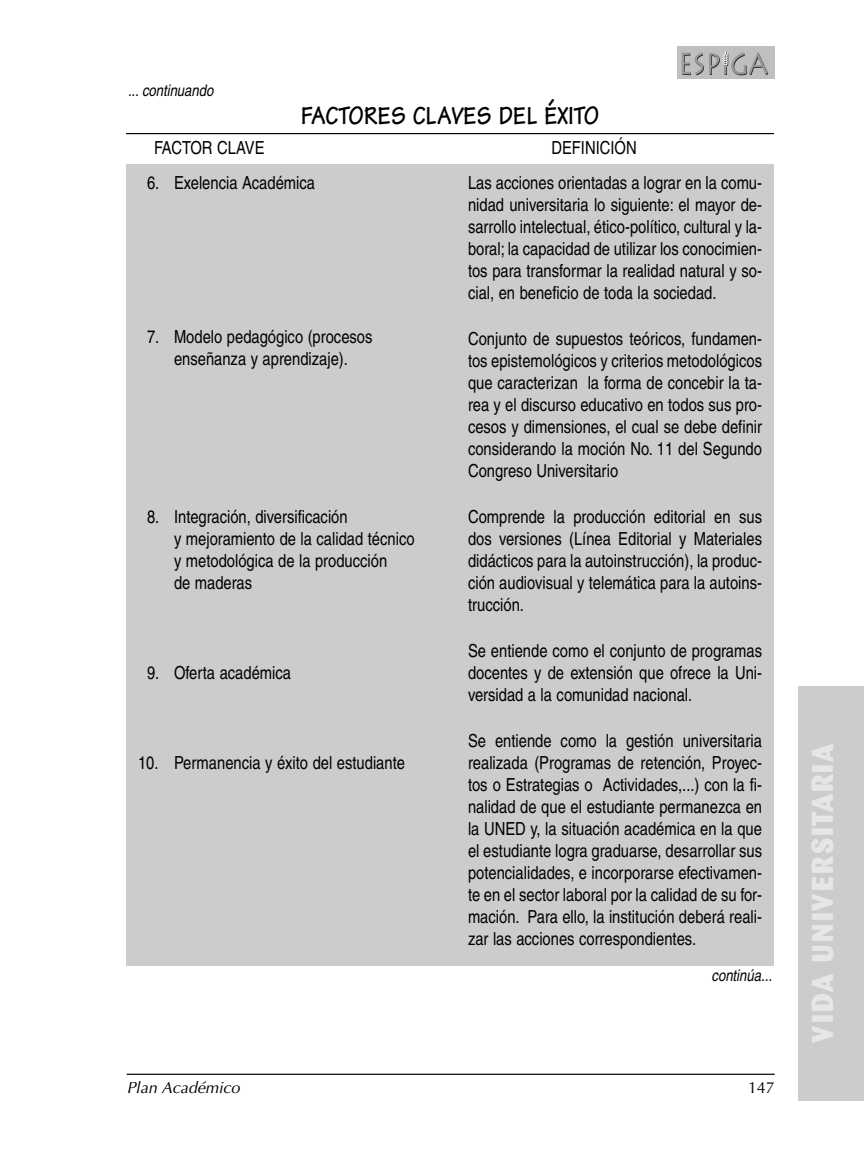
<style>
.page{position:relative;width:864px;height:1152px;background:#fff}
.page>*{position:absolute;margin:0;border:0;box-sizing:border-box;transform-origin:0 0}
.t1{font:800 30px "Barmeno";letter-spacing:.065em;color:#e6e6e6}
.t2{font:700 26.4px "Tekton";color:#000;scale:.91 1}
.t3{font:condensed 18px/22px "Helvetica";color:#000;text-align:justify}
.t4{font:italic condensed 16px "Helvetica";color:#000}
.t5{font:italic 16px "Optima";color:#000}
.t6{font:16px "Optima";color:#000}
</style>
<div class="page">
<hr style="left:127px;top:1074px;width:648px;height:1px;background:#000">
<div style="left:677px;top:46px;width:98px;height:32px;background:#bfbfbf"></div>
<svg style="left:682px;top:51px;width:86px;height:24px"></svg>
<div style="left:798px;top:686px;width:66px;height:414px;background:#ccc"></div>
<div style="left:126px;top:164px;width:648px;height:802px;background:#ccc"></div>
<hr style="left:126px;top:133px;width:648px;height:1px;background:#000">
<p class="t4" style="left:128px;top:85px;width:87px">... continuando</p>
<h2 class="t2" style="left:301px;top:106px;width:330px">FACTORES CLAVES DEL ÉXITO</h2>
<p class="t3" style="left:154px;top:138px;width:112px">FACTOR CLAVE</p>
<p class="t3" style="left:551px;top:138px;width:87px">DEFINICIÓN</p>
<p class="t3" style="left:147px;top:174px;width:170px">6. Exelencia Académica</p>
<p class="t3" style="left:147px;top:328px;width:227px;text-align:center">7. Modelo pedagógico (procesos enseñanza y aprendizaje).</p>
<p class="t3" style="left:174px;top:508px;width:242px;text-align:left;text-indent:-27px">8. Integración, diversificación<br>y mejoramiento de la calidad técnico y metodológica de la producción<br>de maderas</p>
<p class="t3" style="left:147px;top:664px;width:146px">9. Oferta académica</p>
<p class="t3" style="left:138px;top:754px;width:268px">10. Permanencia y éxito del estudiante</p>
<p class="t3" style="left:468px;top:174px;width:296px">Las acciones orientadas a lograr en la comu&shy;nidad universitaria lo siguiente: el mayor de&shy;sarrollo intelectual, ético-político, cultural y la&shy;boral; la capacidad de utilizar los conocimien&shy;tos para transformar la realidad natural y so&shy;cial, en beneficio de toda la sociedad.</p>
<p class="t3" style="left:468px;top:330px;width:296px">Conjunto de supuestos teóricos, fundamen&shy;tos epistemológicos y criterios metodológicos que caracterizan la forma de concebir la ta&shy;rea y el discurso educativo en todos sus pro&shy;cesos y dimensiones, el cual se debe definir considerando la moción No. 11 del Segundo Congreso Universitario</p>
<p class="t3" style="left:468px;top:508px;width:296px">Comprende la producción editorial en sus dos versiones (Línea Editorial y Materiales didácticos para la autoinstrucción), la produc&shy;ción audiovisual y telemática para la autoins&shy;trucción.</p>
<p class="t3" style="left:468px;top:642px;width:296px">Se entiende como el conjunto de programas docentes y de extensión que ofrece la Uni&shy;versidad a la comunidad nacional.</p>
<p class="t3" style="left:468px;top:732px;width:296px">Se entiende como la gestión universitaria realizada (Programas de retención, Proyec&shy;tos o Estrategias o Actividades,...) con la fi&shy;nalidad de que el estudiante permanezca en la UNED y, la situación académica en la que el estudiante logra graduarse, desarrollar sus potencialidades, e incorporarse efectivamen&shy;te en el sector laboral por la calidad de su for&shy;mación. Para ello, la institución deberá reali&shy;zar las acciones correspondientes.</p>
<p class="t4" style="left:712px;top:970px;width:62px">continúa...</p>
<p class="t5" style="left:127px;top:1081px;width:115px">Plan Académico</p>
<p class="t6" style="left:748px;top:1081px;width:28px">147</p>
<h1 class="t1" style="left:810px;top:1043px;width:300px;rotate:-90deg">VIDA UNIVERSITARIA</h1>
</div>
